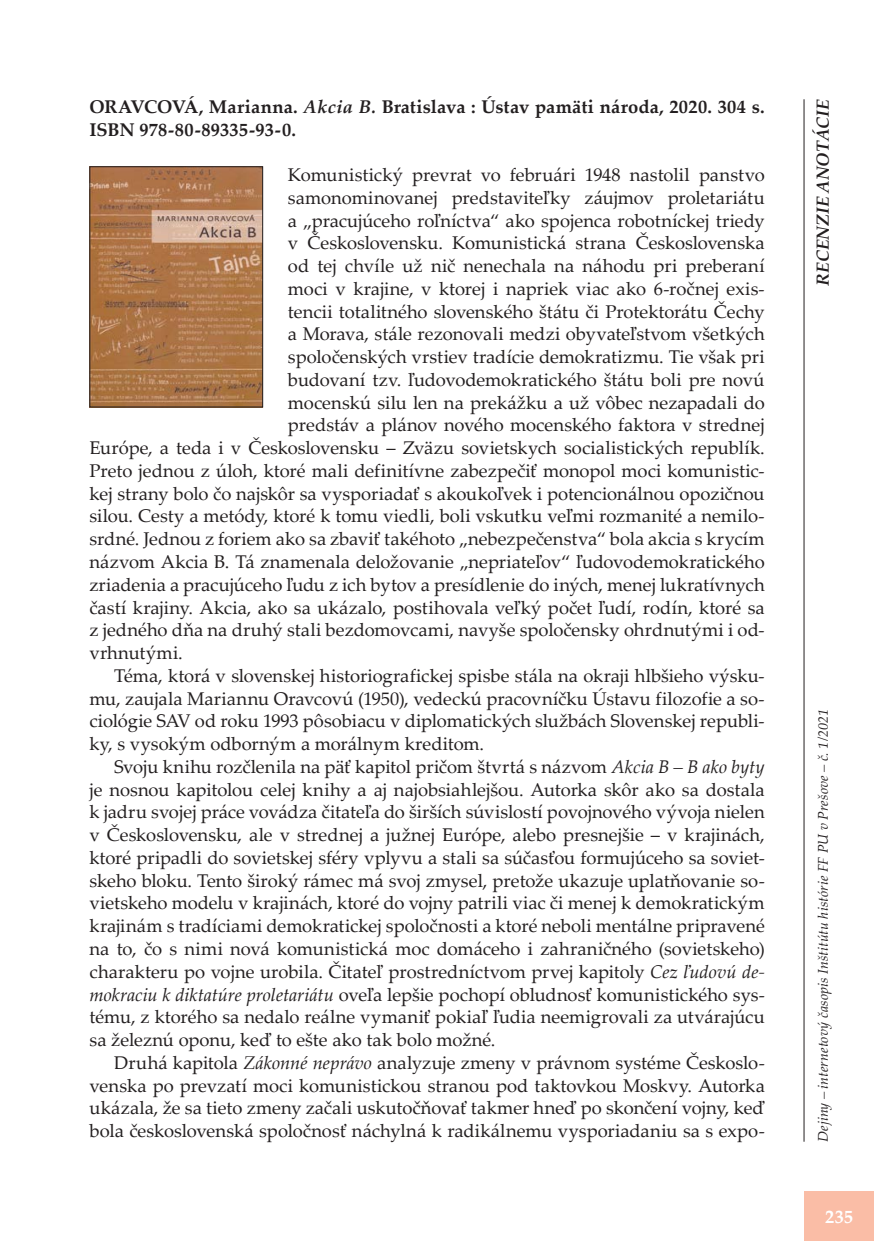
<style>
.page{position:relative;width:874px;height:1241px;background:#fff}
.page>*{position:absolute;margin:0;border:0;box-sizing:border-box;transform-origin:0 0}
.t1{font:18.38px "Palatino Linotype";color:#231f20}
.t2{font:700 18.38px/22.8px "Palatino Linotype";letter-spacing:.01em;color:#231f20}
.t3{font:700 18.38px "Palatino Linotype";color:#fff}
.t4{font:italic 700 17.5px "Palatino Linotype";color:#231f20}
.t5{font:italic 14px "Palatino Linotype";letter-spacing:.01em;color:#231f20}
.s1{font-style:italic}
</style>
<div class="page">
<div style="left:804px;top:1191px;width:69px;height:49px;background:#fabda6"></div>
<hr style="left:803px;top:99px;width:1px;height:1042px;background:#231f20">
<img style="left:91px;top:168px;width:170px;height:237px">
<div style="left:89px;top:166px;width:174px;height:241px;border:1px solid #231f20"></div>
<p class="t2" style="left:89px;top:94px;width:676px">ORAVCOVÁ, Marianna. <span class="s1">Akcia B.</span> Bratislava : Ústav pamäti národa, 2020. 304 s.<br>ISBN 978-80-89335-93-0.</p>
<p class="t1" style="left:288px;top:162px;width:478px">Komunistický prevrat vo februári 1948 nastolil panstvo</p>
<p class="t1" style="left:288px;top:184px;width:478px">samonominovanej predstaviteľky záujmov proletariátu</p>
<p class="t1" style="left:288px;top:207px;width:478px">a „pracujúceho roľníctva“ ako spojenca robotníckej triedy</p>
<p class="t1" style="left:288px;top:230px;width:478px">v Československu. Komunistická strana Československa</p>
<p class="t1" style="left:288px;top:253px;width:478px">od tej chvíle už nič nenechala na náhodu pri preberaní</p>
<p class="t1" style="left:288px;top:275px;width:478px">moci v krajine, v ktorej i napriek viac ako 6-ročnej exis-</p>
<p class="t1" style="left:288px;top:298px;width:478px">tencii totalitného slovenského štátu či Protektorátu Čechy</p>
<p class="t1" style="left:288px;top:321px;width:478px">a Morava, stále rezonovali medzi obyvateľstvom všetkých</p>
<p class="t1" style="left:288px;top:344px;width:478px">spoločenských vrstiev tradície demokratizmu. Tie však pri</p>
<p class="t1" style="left:288px;top:366px;width:478px">budovaní tzv. ľudovodemokratického štátu boli pre novú</p>
<p class="t1" style="left:288px;top:389px;width:478px">mocenskú silu len na prekážku a už vôbec nezapadali do</p>
<p class="t1" style="left:288px;top:412px;width:478px">predstáv a plánov nového mocenského faktora v strednej</p>
<p class="t1" style="left:89px;top:435px;width:676px">Európe, a teda i v Československu – Zväzu sovietskych socialistických republík.</p>
<p class="t1" style="left:89px;top:457px;width:676px">Preto jednou z úloh, ktoré mali definitívne zabezpečiť monopol moci komunistic-</p>
<p class="t1" style="left:89px;top:480px;width:676px">kej strany bolo čo najskôr sa vysporiadať s akoukoľvek i potencionálnou opozičnou</p>
<p class="t1" style="left:89px;top:503px;width:676px">silou. Cesty a metódy, ktoré k tomu viedli, boli vskutku veľmi rozmanité a nemilo-</p>
<p class="t1" style="left:89px;top:526px;width:676px">srdné. Jednou z foriem ako sa zbaviť takéhoto „nebezpečenstva“ bola akcia s krycím</p>
<p class="t1" style="left:89px;top:548px;width:676px">názvom Akcia B. Tá znamenala deložovanie „nepriateľov“ ľudovodemokratického</p>
<p class="t1" style="left:89px;top:571px;width:676px">zriadenia a pracujúceho ľudu z ich bytov a presídlenie do iných, menej lukratívnych</p>
<p class="t1" style="left:89px;top:594px;width:676px">častí krajiny. Akcia, ako sa ukázalo, postihovala veľký počet ľudí, rodín, ktoré sa</p>
<p class="t1" style="left:89px;top:617px;width:676px">z jedného dňa na druhý stali bezdomovcami, navyše spoločensky ohrdnutými i od-</p>
<p class="t1" style="left:89px;top:639px;width:95px">vrhnutými.</p>
<p class="t1" style="left:114px;top:662px;width:651px">Téma, ktorá v slovenskej historiografickej spisbe stála na okraji hlbšieho výsku-</p>
<p class="t1" style="left:89px;top:685px;width:676px">mu, zaujala Mariannu Oravcovú (1950), vedeckú pracovníčku Ústavu filozofie a so-</p>
<p class="t1" style="left:89px;top:708px;width:676px">ciológie SAV od roku 1993 pôsobiacu v diplomatických službách Slovenskej republi-</p>
<p class="t1" style="left:89px;top:730px;width:396px">ky, s vysokým odborným a morálnym kreditom.</p>
<p class="t1" style="left:114px;top:753px;width:651px">Svoju knihu rozčlenila na päť kapitol pričom štvrtá s názvom <span class="s1">Akcia B – B ako byty</span></p>
<p class="t1" style="left:89px;top:776px;width:676px">je nosnou kapitolou celej knihy a aj najobsiahlejšou. Autorka skôr ako sa dostala</p>
<p class="t1" style="left:89px;top:799px;width:676px">k jadru svojej práce vovádza čitateľa do širších súvislostí povojnového vývoja nielen</p>
<p class="t1" style="left:89px;top:821px;width:676px">v Československu, ale v strednej a južnej Európe, alebo presnejšie – v krajinách,</p>
<p class="t1" style="left:89px;top:844px;width:676px">ktoré pripadli do sovietskej sféry vplyvu a stali sa súčasťou formujúceho sa soviet-</p>
<p class="t1" style="left:89px;top:867px;width:676px">skeho bloku. Tento široký rámec má svoj zmysel, pretože ukazuje uplatňovanie so-</p>
<p class="t1" style="left:89px;top:890px;width:676px">vietskeho modelu v krajinách, ktoré do vojny patrili viac či menej k demokratickým</p>
<p class="t1" style="left:89px;top:912px;width:676px">krajinám s tradíciami demokratickej spoločnosti a ktoré neboli mentálne pripravené</p>
<p class="t1" style="left:89px;top:935px;width:676px">na to, čo s nimi nová komunistická moc domáceho i zahraničného (sovietskeho)</p>
<p class="t1" style="left:89px;top:958px;width:676px">charakteru po vojne urobila. Čitateľ prostredníctvom prvej kapitoly <span class="s1">Cez ľudovú de-</span></p>
<p class="t1" style="left:89px;top:981px;width:676px"><span class="s1">mokraciu k diktatúre proletariátu</span> oveľa lepšie pochopí obludnosť komunistického sys-</p>
<p class="t1" style="left:89px;top:1003px;width:676px">tému, z ktorého sa nedalo reálne vymaniť pokiaľ ľudia neemigrovali za utvárajúcu</p>
<p class="t1" style="left:89px;top:1026px;width:407px">sa železnú oponu, keď to ešte ako tak bolo možné.</p>
<p class="t1" style="left:114px;top:1049px;width:651px">Druhá kapitola <span class="s1">Zákonné neprávo</span> analyzuje zmeny v právnom systéme Českoslo-</p>
<p class="t1" style="left:89px;top:1072px;width:676px">venska po prevzatí moci komunistickou stranou pod taktovkou Moskvy. Autorka</p>
<p class="t1" style="left:89px;top:1094px;width:676px">ukázala, že sa tieto zmeny začali uskutočňovať takmer hneď po skončení vojny, keď</p>
<p class="t1" style="left:89px;top:1117px;width:676px">bola československá spoločnosť náchylná k radikálnemu vysporiadaniu sa s expo-</p>
<p class="t4" style="left:810px;top:285px;width:188px;rotate:-90deg">RECENZIE ANOTÁCIE</p>
<p class="t5" style="left:812px;top:1141px;width:434px;rotate:-90deg">Dejiny – internetový časopis Inštitútu histórie FF PU v Prešove – č. 1/2021</p>
<p class="t3" style="left:824px;top:1203px;width:30px">235</p>
</div>
